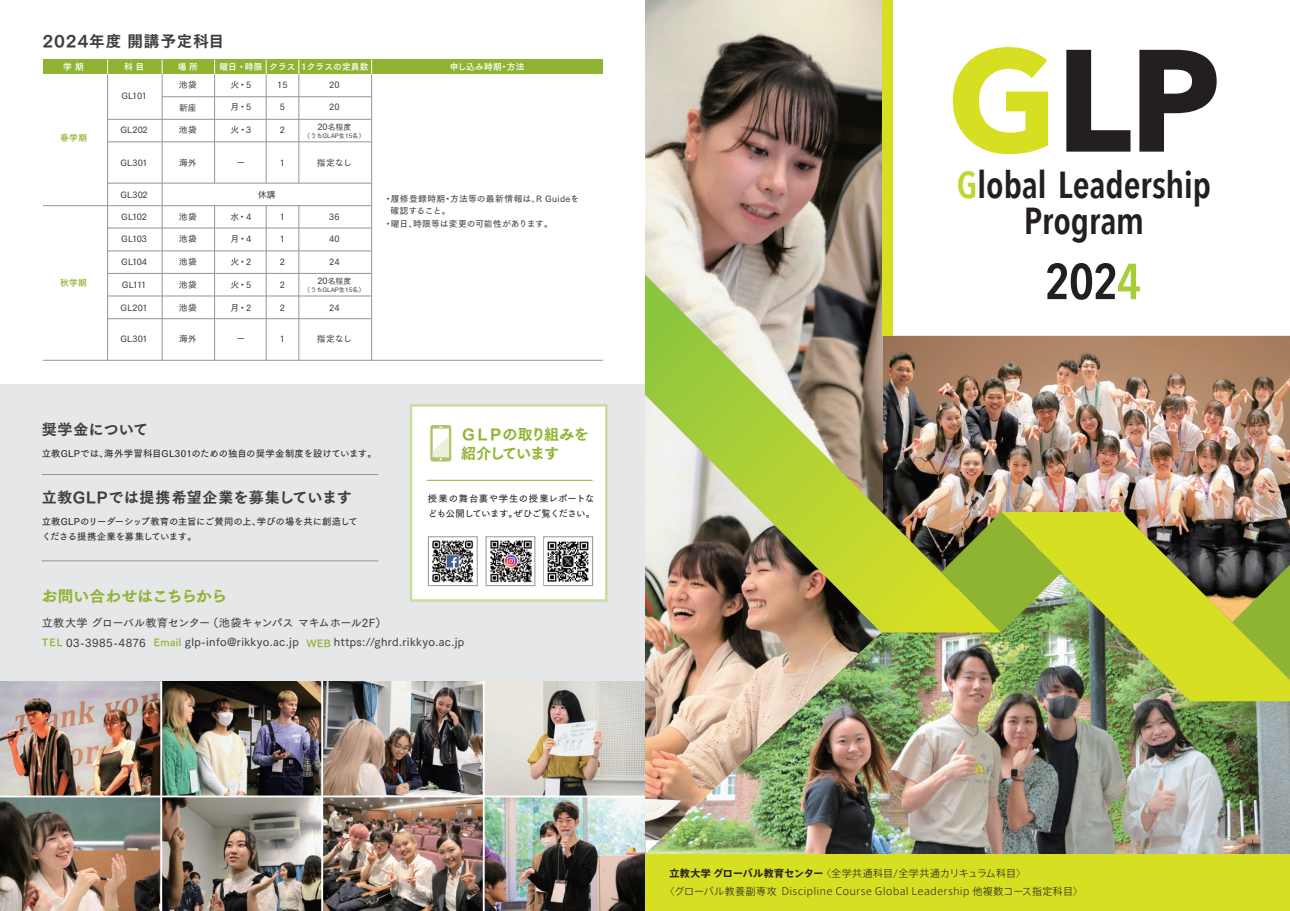
<style>
.page{position:relative;width:1290px;height:911px;background:#fff}
.page>*{position:absolute;margin:0;border:0;box-sizing:border-box;transform-origin:0 0}
.t1{font:700 143.75px "Avenir Next";color:#231f20}
.t2{font:600 50px "Avenir Next Condensed";color:#231f20}
.t3{font:600 37.5px/36.2px "Avenir Next Condensed";letter-spacing:-.01em;color:#231f20;text-align:center}
.t4{font:15.62px "Tsuku Go Pro E";letter-spacing:.05em;color:#3e3e3f}
.t5{font:15.62px "Tsuku Go Pro E";letter-spacing:-.01em;color:#8fb431}
.t6{font:15px "Tsuku Go Pro E";letter-spacing:.03em;color:#3e3e3f}
.t7{font:15px/18.8px "Tsuku Go Pro E";letter-spacing:-.07em;color:#8fb431}
.t8{font:11.25px/19px "Tsuku Go Pro D";letter-spacing:.025em;color:#3e3e3f}
.t9{font:300 10px/17.1px "Axis Std";letter-spacing:.015em;color:#231f20}
.t10{font:9.38px/15px "Tsuku Go Pro D";letter-spacing:-.01em;color:#231f20}
.t11{font:9.38px "Tsuku Go Pro D";letter-spacing:.01em;color:#231f20}
.t12{font:9.38px/15px "Tsuku Go Pro D";letter-spacing:.005em;color:#1a1c21}
.t13{font:8.75px "Tsuku Go Pro D";letter-spacing:.01em;color:#3e3e3f}
.t14{font:8.75px "Tsuku Go Pro B";letter-spacing:.01em;color:#fff}
.t15{font:8.75px "Tsuku Go Pro D";letter-spacing:.045em;color:#3e3e3f}
.t16{font:8.75px "Tsuku Go Pro B";letter-spacing:.035em;color:#8fb431}
.t17{font:7.88px "Tsuku Go Pro D";color:#3e3e3f}
.t18{font:6.12px "Tsuku Go Pro D";color:#3e3e3f}
.s1{font-size:8.75px}
.s2{font-family:"Tsuku Go Pro B";font-size:10px;color:#8fb431}
.s3{color:#d6df21}
.s4{color:#bed630}
.s5{color:#a6ce39}
.s6{font-weight:700}
</style>
<div class="page">
<div style="left:0;top:384px;width:645px;height:297px;background:#e6e7e9"></div>
<img style="left:0;top:681px;width:645px;height:230px">
<hr style="left:43px;top:205px;width:329px;height:1px;background:#939598">
<div style="left:43px;top:60px;width:560px;height:14px;background:#8fb431"></div>
<hr style="left:108px;top:119px;width:264px;height:1px;background:#939598">
<hr style="left:108px;top:142px;width:264px;height:1px;background:#939598">
<hr style="left:43px;top:360px;width:560px;height:1px;background:#939598">
<svg style="left:107px;top:60px;width:1px;height:14px"></svg>
<svg style="left:162px;top:60px;width:1px;height:14px"></svg>
<svg style="left:214px;top:60px;width:1px;height:14px"></svg>
<svg style="left:266px;top:60px;width:1px;height:14px"></svg>
<svg style="left:298px;top:60px;width:1px;height:14px"></svg>
<hr style="left:108px;top:183px;width:264px;height:1px;background:#939598">
<hr style="left:162px;top:97px;width:210px;height:1px;background:#939598">
<hr style="left:108px;top:273px;width:264px;height:1px;background:#939598">
<hr style="left:108px;top:296px;width:264px;height:1px;background:#939598">
<hr style="left:108px;top:318px;width:264px;height:1px;background:#939598">
<hr style="left:266px;top:74px;width:1px;height:109px;background:#939598">
<hr style="left:107px;top:74px;width:1px;height:286px;background:#939598">
<hr style="left:162px;top:74px;width:1px;height:286px;background:#939598">
<hr style="left:214px;top:74px;width:1px;height:109px;background:#939598">
<hr style="left:298px;top:74px;width:1px;height:109px;background:#939598">
<hr style="left:266px;top:206px;width:1px;height:154px;background:#939598">
<hr style="left:214px;top:206px;width:1px;height:154px;background:#939598">
<hr style="left:298px;top:206px;width:1px;height:154px;background:#939598">
<svg style="left:371px;top:60px;width:1px;height:14px"></svg>
<hr style="left:371px;top:74px;width:1px;height:286px;background:#939598">
<hr style="left:108px;top:251px;width:264px;height:1px;background:#939598">
<hr style="left:108px;top:228px;width:264px;height:1px;background:#939598">
<svg style="left:410px;top:404px;width:197px;height:198px;background:#edeeea"></svg>
<hr style="left:427px;top:480px;width:166px;height:1px;background:#8fb431">
<hr style="left:42px;top:474px;width:336px;height:1px;background:#939598">
<hr style="left:42px;top:560px;width:336px;height:1px;background:#939598">
<img style="left:1001px;top:336px;width:289px;height:176px">
<img style="left:645px;top:0;width:237px;height:274px">
<img style="left:645px;top:632px;width:645px;height:221px">
<img style="left:645px;top:274px;width:356px;height:358px">
<img style="left:1001px;top:512px;width:289px;height:189px">
<img style="left:941px;top:512px;width:121px;height:120px">
<img style="left:645px;top:395px;width:236px;height:445px">
<div style="left:645px;top:853px;width:645px;height:58px;background:#d6df21"></div>
<div style="left:882px;top:0;width:11px;height:336px;background:#d6df21"></div>
<img style="left:545px;top:538px;width:46px;height:46px">
<hr style="left:160px;top:681px;width:2px;height:230px;background:#fff">
<hr style="left:321px;top:681px;width:2px;height:230px;background:#fff">
<hr style="left:483px;top:681px;width:2px;height:230px;background:#fff">
<hr style="left:0;top:795px;width:645px;height:2px;background:#fff">
<h3 class="t4" style="left:43px;top:27px;width:183px">2024年度 開講予定科目</h3>
<p class="t14" style="left:63px;top:59px;width:22px">学 期</p>
<p class="t14" style="left:124px;top:59px;width:22px">科 目</p>
<p class="t14" style="left:178px;top:59px;width:22px">場 所</p>
<p class="t14" style="left:219px;top:59px;width:151px">曜日・時限 クラス 1クラスの定員数</p>
<p class="t14" style="left:450px;top:59px;width:76px">申し込み時期・方法</p>
<p class="t16" style="left:60px;top:130px;width:28px">春学期</p>
<p class="t16" style="left:60px;top:275px;width:28px">秋学期</p>
<p class="t13" style="left:121px;top:88px;width:27px">GL101</p>
<p class="t13" style="left:121px;top:122px;width:29px">GL202</p>
<p class="t13" style="left:179px;top:77px;width:19px">池袋</p>
<p class="t13" style="left:230px;top:77px;width:23px">火・5</p>
<p class="t13" style="left:277px;top:77px;width:12px">15</p>
<p class="t13" style="left:329px;top:77px;width:12px">20</p>
<p class="t13" style="left:179px;top:100px;width:19px">新座</p>
<p class="t13" style="left:230px;top:100px;width:22px">月・5</p>
<p class="t13" style="left:280px;top:100px;width:7px">5</p>
<p class="t13" style="left:329px;top:100px;width:12px">20</p>
<p class="t13" style="left:179px;top:122px;width:19px">池袋</p>
<p class="t13" style="left:230px;top:122px;width:23px">火・3</p>
<p class="t13" style="left:280px;top:122px;width:7px">2</p>
<p class="t17" style="left:317px;top:120px;width:35px"><span class="s1">20</span>名程度</p>
<p class="t18" style="left:304px;top:131px;width:62px">（うちGLAP生15名）</p>
<p class="t13" style="left:121px;top:155px;width:29px">GL301</p>
<p class="t13" style="left:179px;top:155px;width:19px">海外</p>
<p class="t13" style="left:236px;top:155px;width:10px">ー</p>
<p class="t13" style="left:280px;top:155px;width:7px">1</p>
<p class="t13" style="left:317px;top:155px;width:36px">指定なし</p>
<p class="t13" style="left:121px;top:187px;width:29px">GL302</p>
<p class="t13" style="left:258px;top:187px;width:19px">休講</p>
<p class="t13" style="left:121px;top:209px;width:27px">GL102</p>
<p class="t13" style="left:179px;top:209px;width:19px">池袋</p>
<p class="t13" style="left:230px;top:209px;width:22px">水・4</p>
<p class="t13" style="left:329px;top:209px;width:12px">36</p>
<p class="t13" style="left:280px;top:209px;width:7px">1</p>
<p class="t13" style="left:121px;top:231px;width:27px">GL103</p>
<p class="t13" style="left:179px;top:231px;width:19px">池袋</p>
<p class="t13" style="left:230px;top:231px;width:23px">月・4</p>
<p class="t13" style="left:280px;top:231px;width:7px">1</p>
<p class="t13" style="left:329px;top:231px;width:12px">40</p>
<p class="t13" style="left:121px;top:254px;width:27px">GL104</p>
<p class="t13" style="left:179px;top:254px;width:19px">池袋</p>
<p class="t13" style="left:230px;top:254px;width:23px">火・2</p>
<p class="t13" style="left:280px;top:254px;width:7px">2</p>
<p class="t13" style="left:329px;top:254px;width:12px">24</p>
<p class="t13" style="left:179px;top:277px;width:19px">池袋</p>
<p class="t13" style="left:179px;top:300px;width:19px">池袋</p>
<p class="t13" style="left:230px;top:300px;width:23px">月・2</p>
<p class="t17" style="left:317px;top:274px;width:35px"><span class="s1">20</span>名程度</p>
<p class="t18" style="left:304px;top:285px;width:62px">（うちGLAP生15名）</p>
<p class="t13" style="left:230px;top:277px;width:23px">火・5</p>
<p class="t13" style="left:122px;top:277px;width:26px">GL111</p>
<p class="t13" style="left:280px;top:277px;width:7px">2</p>
<p class="t13" style="left:121px;top:300px;width:29px">GL201</p>
<p class="t13" style="left:121px;top:331px;width:29px">GL301</p>
<p class="t13" style="left:280px;top:300px;width:7px">2</p>
<p class="t13" style="left:329px;top:300px;width:12px">24</p>
<p class="t13" style="left:179px;top:331px;width:19px">海外</p>
<p class="t13" style="left:236px;top:331px;width:10px">ー</p>
<p class="t13" style="left:317px;top:331px;width:36px">指定なし</p>
<p class="t13" style="left:280px;top:331px;width:7px">1</p>
<p class="t15" style="left:384px;top:191px;width:197px">・履修登録時期・方法等の最新情報は、R Guideを</p>
<p class="t13" style="left:390px;top:204px;width:61px">確認すること。</p>
<p class="t13" style="left:384px;top:216px;width:170px">・曜日、時限等は変更の可能性があります。</p>
<h3 class="t6" style="left:42px;top:416px;width:108px">奨学金について</h3>
<p class="t11" style="left:42px;top:446px;width:337px">立教GLPでは、海外学習科目GL301のための独自の奨学金制度を設けています。</p>
<h3 class="t6" style="left:42px;top:484px;width:312px">立教GLPでは提携希望企業を募集しています</h3>
<p class="t10" style="left:42px;top:513px;width:318px">立教GLPのリーダーシップ教育の主旨にご賛同の上、学びの場を共に創造してくださる提携企業を募集しています。</p>
<h3 class="t7" style="left:461px;top:423px;width:129px">ＧＬＰの取り組みを紹介しています</h3>
<p class="t12" style="left:428px;top:490px;width:169px">授業の舞台裏や学生の授業レポートなども公開しています。ぜひご覧ください。</p>
<h3 class="t5" style="left:42px;top:582px;width:187px">お問い合わせはこちらから</h3>
<p class="t8" style="left:42px;top:612px;width:424px">立教大学 グローバル教育センター（池袋キャンパス マキムホール2F）<br><span class="s2">TEL</span> 03-3985-4876 <span class="s2">Email</span> glp-info@rikkyo.ac.jp <span class="s2">WEB</span> https://ghrd.rikkyo.ac.jp</p>
<h1 class="t1" style="left:947px;top:-23px;width:275px"><span class="s3">G</span>LP</h1>
<h3 class="t3" style="left:957px;top:166px;width:256px"><span class="s4">G</span>lobal Leadership<br>Program</h3>
<h2 class="t2" style="left:1045px;top:238px;width:98px">202<span class="s5">4</span></h2>
<p class="t9" style="left:664px;top:864px;width:420px;text-indent:5px"><span class="s6">立教大学 グローバル教育センター</span> 〈全学共通科目/全学共通カリキュラム科目〉<br>〈グローバル教養副専攻 Discipline Course Global Leadership 他複数コース指定科目〉</p>
</div>
